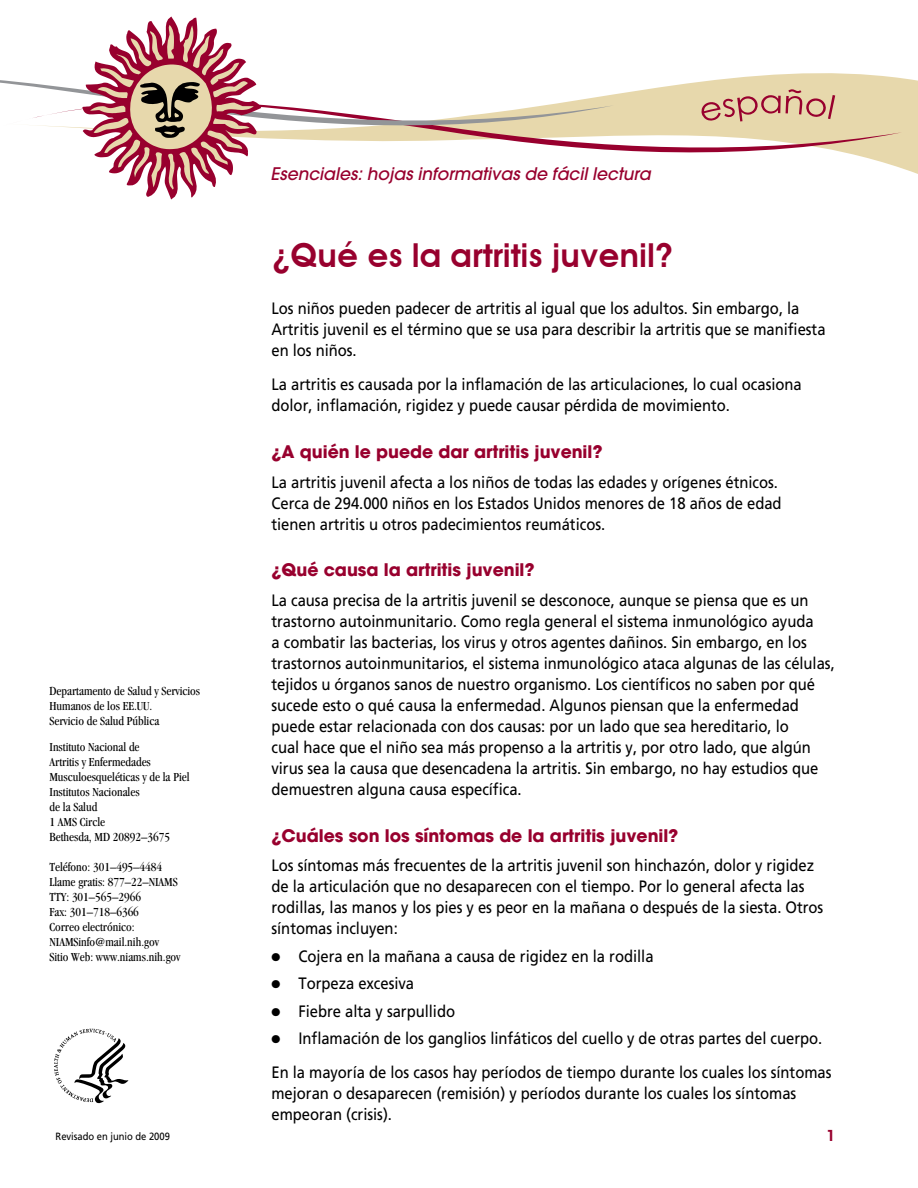
<style>
.page{position:relative;width:918px;height:1188px;background:#fff}
.page>*{position:absolute;margin:0;border:0;box-sizing:border-box;transform-origin:0 0}
.t1{font:600 33px "Avant Garde";letter-spacing:-.005em;color:#98002e}
.t2{font:700 17.25px "ITC Avant Garde Std";letter-spacing:-.005em;color:#98002e}
.t3{font:italic 500 17.25px "Avant Garde";letter-spacing:-.005em;color:#98002e}
.t4{font:16.5px/21px "Frutiger";letter-spacing:-.005em;color:#000;scale:.9 1}
.t5{font:600 15px "ITC Avant Garde Std";color:#98002e}
.t6{font:condensed 12.75px/15px "Garamond";color:#000}
.t7{font:10.5px "Frutiger";letter-spacing:-.005em;color:#000;scale:.9 1}
</style>
<div class="page">
<svg style="left:54px;top:1029px;width:74px;height:74px"></svg>
<svg style="left:708px;top:73px;width:210px;height:101px"></svg>
<svg style="left:261px;top:81px;width:641px;height:81px;fill:#e7d8ac"></svg>
<svg style="left:0;top:80px;width:614px;height:55px"></svg>
<svg style="left:82px;top:16px;width:179px;height:184px"></svg>
<svg style="left:701px;top:89px;width:134px;height:32px;background:#d7ae93"></svg>
<p class="t6" style="left:50px;top:684px;width:152px">Departamento de Salud y Servicios<br>Humanos de los EE.UU.<br>Servicio de Salud Pública</p>
<p class="t6" style="left:50px;top:740px;width:142px">Instituto Nacional de<br>Artritis y Enfermedades<br>Musculoesqueléticas y de la Piel<br>Institutos Nacionales<br>de la Salud<br>1 AMS Circle<br>Bethesda, MD 20892–3675</p>
<p class="t6" style="left:50px;top:860px;width:133px">Teléfono: 301–495–4484<br>Llame gratis: 877–22–NIAMS<br>TTY: 301–565–2966<br>Fax: 301–718–6366<br>Correo electrónico:<br>NIAMSinfo@mail.nih.gov<br>Sitio Web: www.niams.nih.gov</p>
<p class="t3" style="left:271px;top:163px;width:382px">Esenciales: hojas informativas de fácil lectura</p>
<h1 class="t1" style="left:272px;top:235px;width:403px">¿Qué es la artritis juvenil?</h1>
<p class="t4" style="left:272px;top:298px;width:617px">Los niños pueden padecer de artritis al igual que los adultos. Sin embargo, la<br>Artritis juvenil es el término que se usa para describir la artritis que se manifiesta en los niños.</p>
<p class="t4" style="left:272px;top:374px;width:591px">La artritis es causada por la inflamación de las articulaciones, lo cual ocasiona dolor, inflamación, rigidez y puede causar pérdida de movimiento.</p>
<p class="t2" style="left:272px;top:441px;width:333px">¿A quién le puede dar artritis juvenil?</p>
<p class="t4" style="left:272px;top:471px;width:568px">La artritis juvenil afecta a los niños de todas las edades y orígenes étnicos.<br>Cerca de 294.000 niños en los Estados Unidos menores de 18 años de edad tienen artritis u otros padecimientos reumáticos.</p>
<p class="t2" style="left:272px;top:559px;width:265px">¿Qué causa la artritis juvenil?</p>
<p class="t4" style="left:272px;top:590px;width:627px">La causa precisa de la artritis juvenil se desconoce, aunque se piensa que es un trastorno autoinmunitario. Como regla general el sistema inmunológico ayuda<br>a combatir las bacterias, los virus y otros agentes dañinos. Sin embargo, en los trastornos autoinmunitarios, el sistema inmunológico ataca algunas de las células, tejidos u órganos sanos de nuestro organismo. Los científicos no saben por qué sucede esto o qué causa la enfermedad. Algunos piensan que la enfermedad puede estar relacionada con dos causas: por un lado que sea hereditario, lo<br>cual hace que el niño sea más propenso a la artritis y, por otro lado, que algún virus sea la causa que desencadena la artritis. Sin embargo, no hay estudios que demuestren alguna causa específica.</p>
<p class="t2" style="left:272px;top:824px;width:409px">¿Cuáles son los síntomas de la artritis juvenil?</p>
<p class="t4" style="left:272px;top:855px;width:615px">Los síntomas más frecuentes de la artritis juvenil son hinchazón, dolor y rigidez de la articulación que no desaparecen con el tiempo. Por lo general afecta las rodillas, las manos y los pies y es peor en la mañana o después de la siesta. Otros síntomas incluyen:</p>
<p class="t4" style="left:272px;top:945px;width:426px">● Cojera en la mañana a causa de rigidez en la rodilla</p>
<p class="t4" style="left:272px;top:973px;width:160px">● Torpeza excesiva</p>
<p class="t4" style="left:272px;top:1000px;width:206px">● Fiebre alta y sarpullido</p>
<p class="t4" style="left:272px;top:1021px;width:624px;line-height:33.9px">● Inflamación de los ganglios linfáticos del cuello y de otras partes del cuerpo.<br>En la mayoría de los casos hay períodos de tiempo durante los cuales los síntomas</p>
<p class="t4" style="left:272px;top:1083px;width:585px">mejoran o desaparecen (remisión) y períodos durante los cuales los síntomas empeoran (crisis).</p>
<p class="t7" style="left:56px;top:1131px;width:129px">Revisado en junio de 2009</p>
<p class="t5" style="left:826px;top:1126px;width:11px">1</p>
</div>
